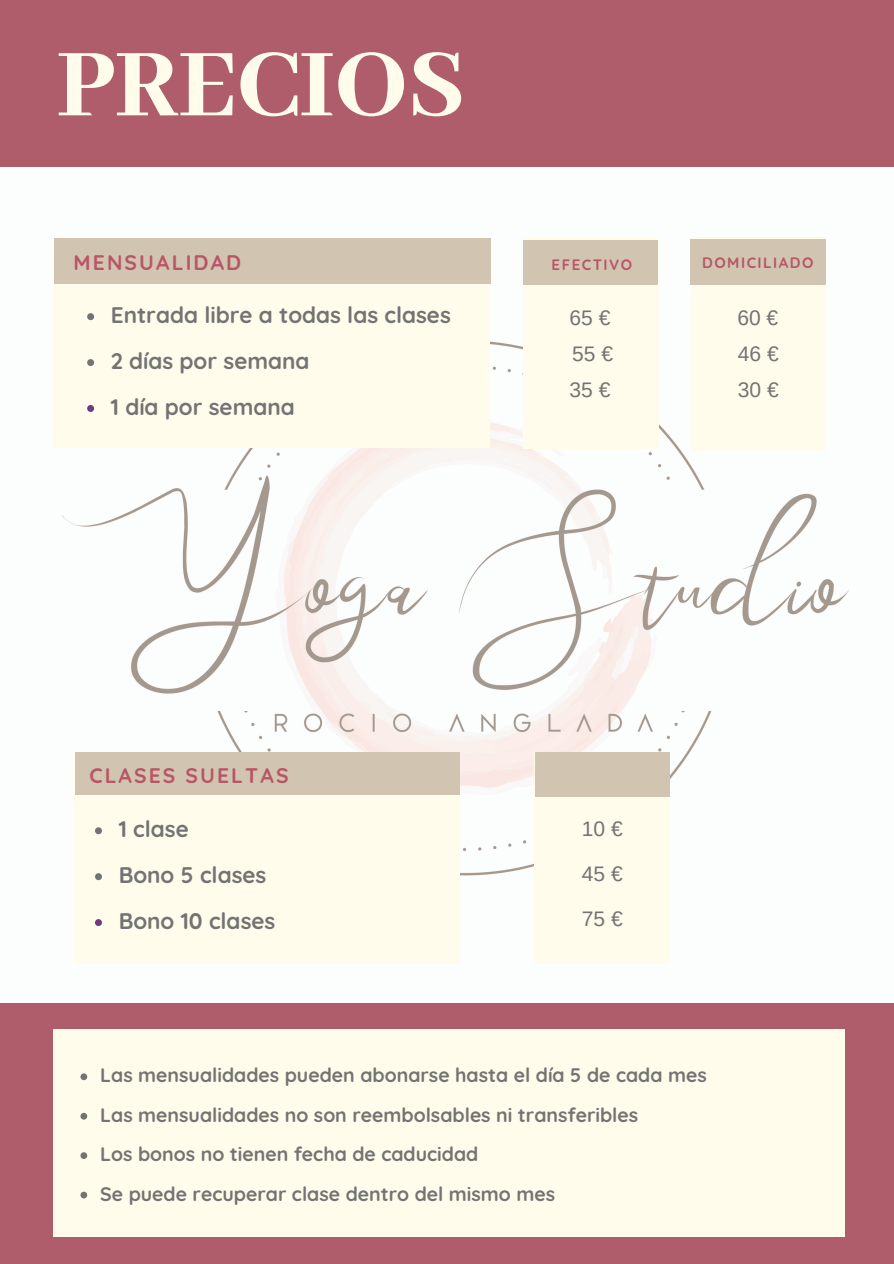
<style>
.page{position:relative;width:894px;height:1264px;background:#fff}
.page>*{position:absolute;margin:0;border:0;box-sizing:border-box;transform-origin:0 0}
.t1{font:800 105.9px "Abhaya Libre";color:#fffcec}
.t2{font:700 22.5px/45.9px "Quicksand";color:#737373}
.t3{font:21px "Arimo";color:#737373}
.t4{font:700 21px "Quicksand";letter-spacing:.1em;color:#b85567}
.t5{font:700 19.5px/39.5px "Quicksand";color:#737373}
.t6{font:700 15px "Quicksand";letter-spacing:.1em;color:#b85567}
</style>
<div class="page">
<div style="left:0;top:0;width:893px;height:1263px;background:#af5c6b"></div>
<img style="left:0;top:169px;width:893px;height:833px">
<div style="left:54px;top:256px;width:435px;height:192px;background:#fffcec"></div>
<div style="left:523px;top:238px;width:135px;height:211px;background:#fffcec"></div>
<div style="left:691px;top:237px;width:134px;height:213px;background:#fffcec"></div>
<div style="left:523px;top:241px;width:134px;height:44px;background:#d1c4b1"></div>
<div style="left:54px;top:238px;width:436px;height:45px;background:#d1c4b1"></div>
<svg style="left:87px;top:313px;width:7px;height:7px"></svg>
<svg style="left:87px;top:359px;width:7px;height:7px"></svg>
<svg style="left:87px;top:405px;width:7px;height:7px"></svg>
<div style="left:74px;top:753px;width:385px;height:210px;background:#fffcec"></div>
<div style="left:54px;top:1029px;width:790px;height:207px;background:#fffcec"></div>
<svg style="left:80px;top:1073px;width:7px;height:7px"></svg>
<svg style="left:80px;top:1112px;width:7px;height:7px"></svg>
<svg style="left:80px;top:1152px;width:7px;height:6px"></svg>
<svg style="left:80px;top:1191px;width:7px;height:7px"></svg>
<div style="left:690px;top:239px;width:135px;height:46px;background:#d1c4b1"></div>
<div style="left:75px;top:753px;width:384px;height:41px;background:#d1c4b1"></div>
<svg style="left:95px;top:827px;width:7px;height:7px"></svg>
<svg style="left:95px;top:873px;width:7px;height:7px"></svg>
<svg style="left:95px;top:919px;width:7px;height:7px"></svg>
<div style="left:534px;top:753px;width:135px;height:210px;background:#fffcec"></div>
<div style="left:535px;top:753px;width:134px;height:44px;background:#d1c4b1"></div>
<h1 class="t1" style="left:57px;top:26px;width:410px">PRECIOS</h1>
<p class="t4" style="left:74px;top:249px;width:169px">MENSUALIDAD</p>
<p class="t6" style="left:551px;top:255px;width:82px">EFECTIVO</p>
<p class="t6" style="left:702px;top:253px;width:113px">DOMICILIADO</p>
<p class="t2" style="left:111px;top:291px;width:341px">Entrada libre a todas las clases<br>2 días por semana<br>1 día por semana</p>
<p class="t3" style="left:569px;top:306px;width:42px">65 €</p>
<p class="t3" style="left:737px;top:306px;width:42px">60 €</p>
<p class="t3" style="left:572px;top:342px;width:42px">55 €</p>
<p class="t3" style="left:737px;top:342px;width:42px">46 €</p>
<p class="t3" style="left:569px;top:378px;width:42px">35 €</p>
<p class="t3" style="left:737px;top:378px;width:42px">30 €</p>
<p class="t4" style="left:89px;top:761px;width:200px">CLASES SUELTAS</p>
<p class="t2" style="left:119px;top:805px;width:158px">1 clase<br>Bono 5 clases<br>Bono 10 clases</p>
<p class="t3" style="left:581px;top:816px;width:42px">10 €</p>
<p class="t3" style="left:581px;top:862px;width:42px">45 €</p>
<p class="t3" style="left:581px;top:907px;width:42px">75 €</p>
<p class="t5" style="left:100px;top:1055px;width:608px">Las mensualidades pueden abonarse hasta el día 5 de cada mes Las mensualidades no son reembolsables ni transferibles<br>Los bonos no tienen fecha de caducidad<br>Se puede recuperar clase dentro del mismo mes</p>
</div>
